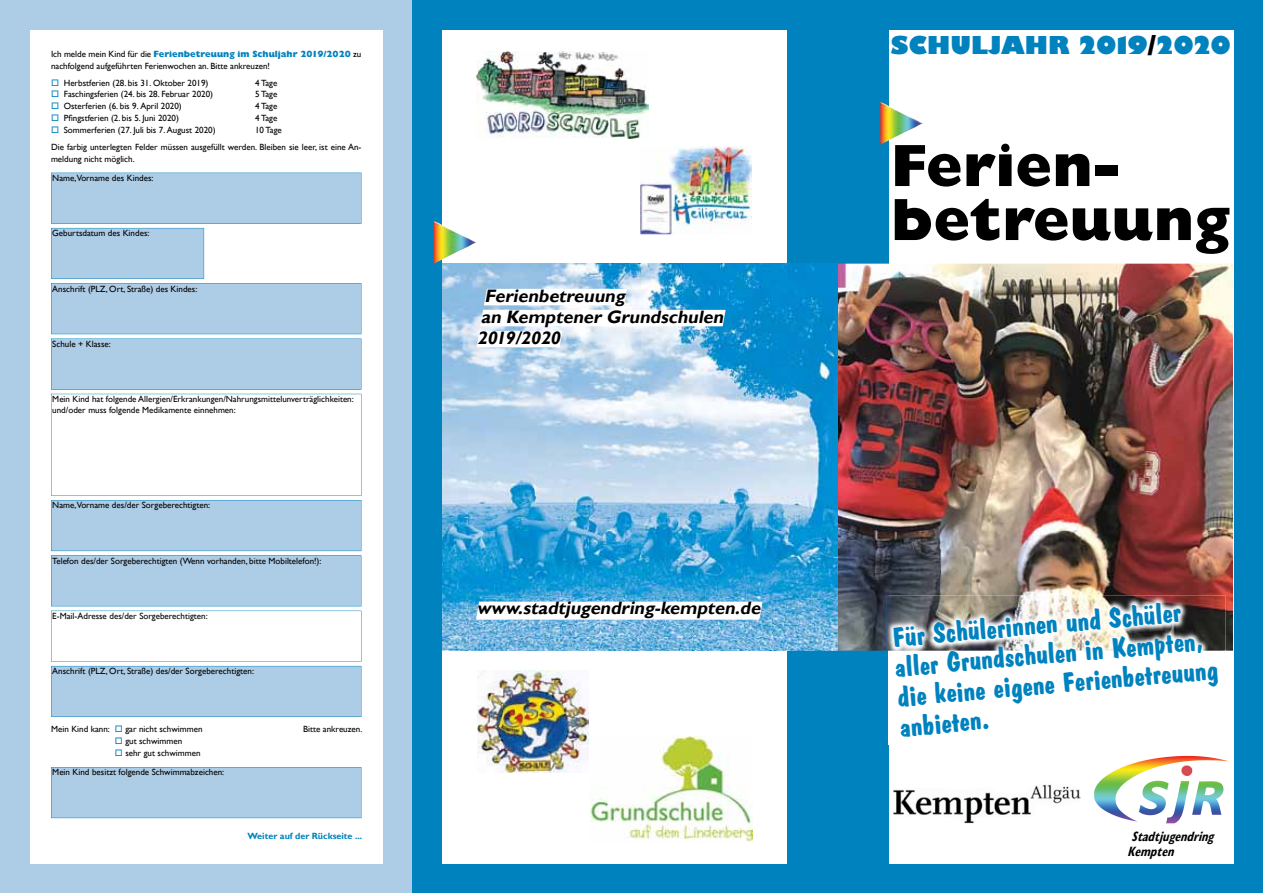
<style>
.page{position:relative;width:1263px;height:893px;background:#fff}
.page>*{position:absolute;margin:0;border:0;box-sizing:border-box;transform-origin:0 0}
.t1{font:800 60px/54px "Gill Sans";color:#000}
.t2{font:700 28.5px/30px "Dawn Castle";color:#0082be}
.t3{font:800 24px "Gill Sans";letter-spacing:-.01em;color:#0082be}
.t4{font:italic 700 18px/21px "Gill Sans";color:#000}
.t5{font:italic 700 condensed 13.5px/15px "Gill Sans";color:#000;scale:.9 1}
.t6{font:9px/12px "Gill Sans";color:#000}
.t7{font:700 9px "Gill Sans";color:#0082be}
.s1{font-weight:800;color:#0082be}
.s2{color:#0082be}
.s3{color:#000}
</style>
<div class="page">
<div style="left:0;top:0;width:412px;height:893px;background:#adcce6"></div>
<div style="left:412px;top:0;width:851px;height:893px;background:#0082be"></div>
<div style="left:30px;top:30px;width:353px;height:833px;background:#fff"></div>
<div style="left:442px;top:30px;width:345px;height:833px;background:#fff"></div>
<div style="left:889px;top:30px;width:344px;height:833px;background:#fff"></div>
<img style="left:1094px;top:756px;width:92px;height:65px">
<img style="left:476px;top:51px;width:172px;height:87px">
<img style="left:477px;top:671px;width:111px;height:101px">
<img style="left:591px;top:735px;width:162px;height:107px">
<img style="left:641px;top:147px;width:111px;height:88px">
<img style="left:442px;top:264px;width:791px;height:387px">
<img style="left:880px;top:102px;width:42px;height:43px">
<svg style="left:476px;top:289px;width:250px;height:58px"></svg>
<svg style="left:476px;top:602px;width:286px;height:18px"></svg>
<img style="left:434px;top:221px;width:42px;height:43px">
<img style="left:893px;top:784px;width:188px;height:39px">
<img style="left:886px;top:595px;width:339px;height:149px">
<svg style="left:51px;top:173px;width:310px;height:544px"></svg>
<div style="left:51px;top:767px;width:310px;height:51px;background:#adcce6"></div>
<p class="t6" style="left:51px;top:48px;width:312px">Ich melde mein Kind für die <span class="s1">Ferienbetreuung im Schuljahr 2019/2020</span> zu nachfolgend aufgeführten Ferienwochen an. Bitte ankreuzen!</p>
<p class="t6" style="left:51px;top:77px;width:159px"><span class="s2">□</span> Herbstferien (28. bis 31. Oktober 2019)</p>
<p class="t6" style="left:255px;top:77px;width:24px">4 Tage</p>
<p class="t6" style="left:51px;top:89px;width:164px"><span class="s2">□</span> Faschingsferien (24. bis 28. Februar 2020)</p>
<p class="t6" style="left:255px;top:89px;width:24px">5 Tage</p>
<p class="t6" style="left:51px;top:101px;width:132px"><span class="s2">□</span> Osterferien (6. bis 9. April 2020)</p>
<p class="t6" style="left:255px;top:101px;width:24px">4 Tage</p>
<p class="t6" style="left:51px;top:113px;width:129px"><span class="s2">□</span> Pfingstferien (2. bis 5. Juni 2020)</p>
<p class="t6" style="left:255px;top:113px;width:24px">4 Tage</p>
<p class="t6" style="left:51px;top:125px;width:166px"><span class="s2">□</span> Sommerferien (27. Juli bis 7. August 2020)</p>
<p class="t6" style="left:51px;top:123px;width:312px;line-height:16.2px;text-indent:204px">10 Tage<br>Die farbig unterlegten Felder müssen ausgefüllt werden. Bleiben sie leer, ist eine An-</p>
<p class="t6" style="left:51px;top:149px;width:104px;line-height:19.2px">meldung nicht möglich.<br>Name,Vorname des Kindes:</p>
<p class="t6" style="left:52px;top:227px;width:99px">Geburtsdatum des Kindes:</p>
<p class="t6" style="left:52px;top:283px;width:147px">Anschrift (PLZ, Ort, Straße) des Kindes:</p>
<p class="t6" style="left:52px;top:338px;width:60px">Schule + Klasse:</p>
<p class="t6" style="left:52px;top:394px;width:303px;line-height:10.5px">Mein Kind hat folgende Allergien/Erkrankungen/Nahrungsmittelunverträglichkeiten: und/oder muss folgende Medikamente einnehmen:</p>
<p class="t6" style="left:52px;top:500px;width:159px">Name,Vorname des/der Sorgeberechtigten:</p>
<p class="t6" style="left:52px;top:555px;width:271px">Telefon des/der Sorgeberechtigten (Wenn vorhanden, bitte Mobiltelefon!):</p>
<p class="t6" style="left:52px;top:610px;width:157px">E-Mail-Adresse des/der Sorgeberechtigten:</p>
<p class="t6" style="left:52px;top:665px;width:203px">Anschrift (PLZ, Ort, Straße) des/der Sorgeberechtigten:</p>
<p class="t6" style="left:51px;top:723px;width:153px">Mein Kind kann: <span class="s2">□</span> gar nicht schwimmen</p>
<p class="t6" style="left:303px;top:723px;width:61px">Bitte ankreuzen.</p>
<p class="t6" style="left:115px;top:735px;width:69px"><span class="s2">□</span> gut schwimmen</p>
<p class="t6" style="left:52px;top:744px;width:173px;line-height:19px;text-indent:63px"><span class="s2">□</span> sehr gut schwimmen<br>Mein Kind besitzt folgende Schwimmabzeichen:</p>
<p class="t7" style="left:248px;top:830px;width:116px">Weiter auf der Rückseite ...</p>
<h3 class="t4" style="left:477px;top:285px;width:252px;text-indent:7px">Ferienbetreuung<br>an Kemptener Grundschulen<br>2019/2020</h3>
<h3 class="t4" style="left:477px;top:598px;width:289px">www.stadtjugendring-kempten.de</h3>
<h3 class="t3" style="left:891px;top:30px;width:342px">SCHULJAHR 2019<span class="s3">/</span>2020</h3>
<h1 class="t1" style="left:891px;top:138px;width:341px">Ferien&shy;betreuung</h1>
<h2 class="t2" style="left:890px;top:623px;width:324px;rotate:-5deg">Für Schülerinnen und Schüler aller Grundschulen in Kempten, die keine eigene Ferienbetreuung anbieten.</h2>
<h3 class="t5" style="left:1127px;top:828px;width:102px">Stadtjugendring<br>Kempten</h3>
</div>
